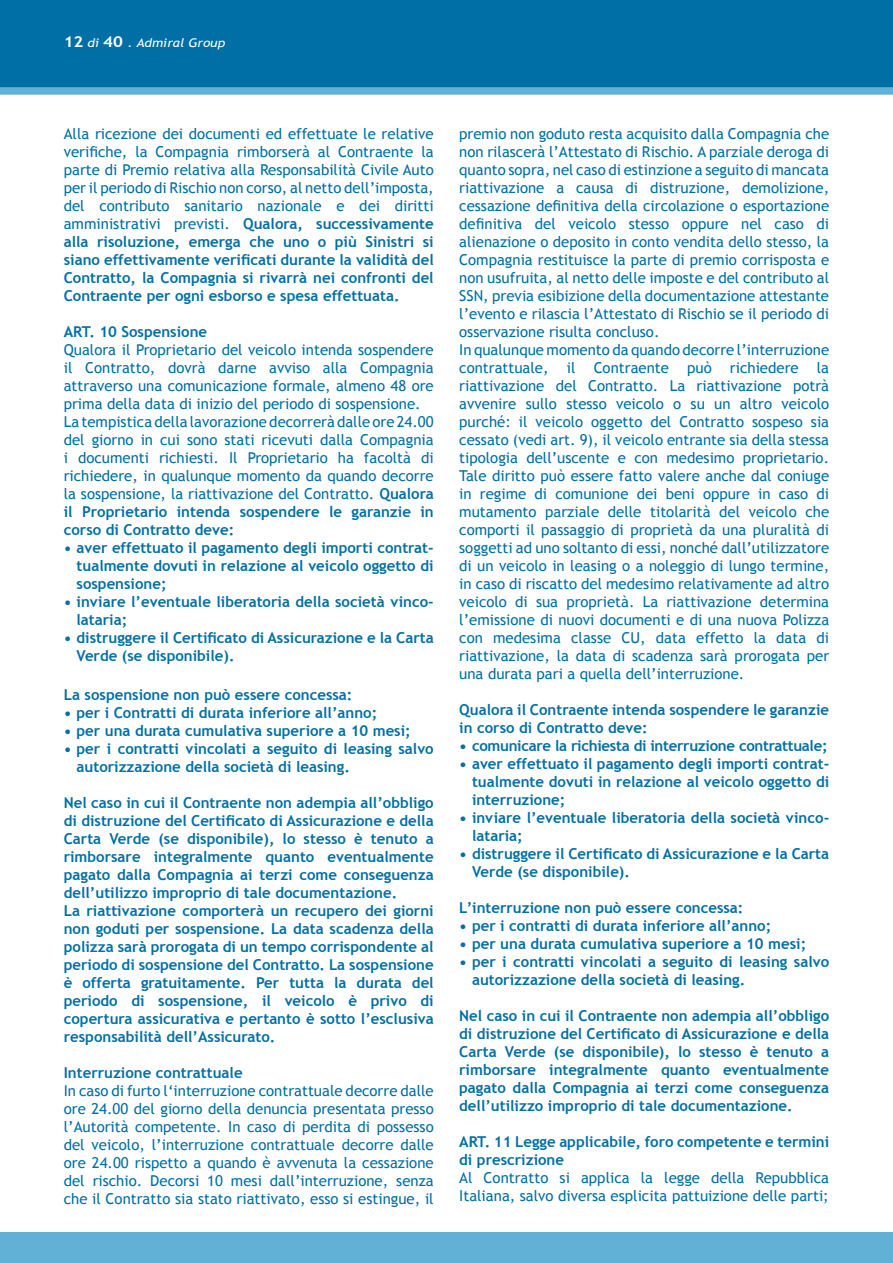
<style>
.page{position:relative;width:893px;height:1263px;background:#fff}
.page>*{position:absolute;margin:0;border:0;box-sizing:border-box;transform-origin:0 0}
.t1{font:15px/18px "Trebuchet MS";color:#006fa5}
.t2{font:700 15px/18px "Trebuchet MS";color:#006fa5}
.t3{font:700 15px "Trebuchet MS";letter-spacing:-.02em;color:#006fa5}
.t4{font:italic 12px "Trebuchet MS";color:#fff;scale:1.12 1}
.s1{font-weight:700;font-style:normal;font-size:15px}
.s2{font-weight:700}
</style>
<div class="page">
<div style="left:0;top:1232px;width:893px;height:31px;background:#60b1d5"></div>
<div style="left:0;top:0;width:893px;height:91px;background:#006fa5"></div>
<div style="left:0;top:87px;width:893px;height:8px;background:#60b1d5"></div>
<p class="t4" style="left:64px;top:35px;width:146px"><span class="s1">12</span> di <span class="s1">40</span> . Admiral Group</p>
<p class="t1" style="left:64px;top:125px;width:371px;text-align:justify">Alla ricezione dei documenti ed effettuate le relative verifiche, la Compagnia rimborserà al Contraente la parte di Premio relativa alla Responsabilità Civile Auto per il periodo di Rischio non corso, al netto dell’imposta, del contributo sanitario nazionale e dei diritti amministrativi previsti. <span class="s2">Qualora, successivamente alla risoluzione, emerga che uno o più Sinistri si siano effettivamente verificati durante la validità del Contratto, la Compagnia si rivarrà nei confronti del Contraente per ogni esborso e spesa effettuata.</span></p>
<p class="t2" style="left:64px;top:322px;width:145px">ART. 10 Sospensione</p>
<p class="t1" style="left:64px;top:341px;width:371px">Qualora il Proprietario del veicolo intenda sospendere il Contratto, dovrà darne avviso alla Compagnia attraverso una comunicazione formale, almeno 48 ore prima della data di inizio del periodo di sospensione.<br>La tempistica della lavorazione decorrerà dalle ore 24.00 del giorno in cui sono stati ricevuti dalla Compagnia i documenti richiesti. Il Proprietario ha facoltà di richiedere, in qualunque momento da quando decorre la sospensione, la riattivazione del Contratto. <span class="s2">Qualora il Proprietario intenda sospendere le garanzie in corso di Contratto deve:</span></p>
<p class="t2" style="left:77px;top:538px;width:359px;text-align:justify;text-indent:-13px">• aver effettuato il pagamento degli importi contrat&shy;tualmente dovuti in relazione al veicolo oggetto di sospensione;</p>
<p class="t2" style="left:77px;top:592px;width:359px;text-indent:-13px">• inviare l’eventuale liberatoria della società vinco&shy;lataria;</p>
<p class="t2" style="left:77px;top:628px;width:359px;text-indent:-13px">• distruggere il Certificato di Assicurazione e la Carta<br>Verde (se disponibile).</p>
<p class="t2" style="left:64px;top:685px;width:290px">La sospensione non può essere concessa:</p>
<p class="t2" style="left:64px;top:703px;width:315px">• per i Contratti di durata inferiore all’anno;</p>
<p class="t2" style="left:64px;top:721px;width:348px">• per una durata cumulativa superiore a 10 mesi;</p>
<p class="t2" style="left:77px;top:739px;width:359px;text-indent:-13px">• per i contratti vincolati a seguito di leasing salvo autorizzazione della società di leasing.</p>
<p class="t2" style="left:64px;top:793px;width:371px">Nel caso in cui il Contraente non adempia all’obbligo di distruzione del Certificato di Assicurazione e della Carta Verde (se disponibile), lo stesso è tenuto a rimborsare integralmente quanto eventualmente pagato dalla Compagnia ai terzi come conseguenza dell’utilizzo improprio di tale documentazione.<br>La riattivazione comporterà un recupero dei giorni non goduti per sospensione. La data scadenza della polizza sarà prorogata di un tempo corrispondente al periodo di sospensione del Contratto. La sospensione è offerta gratuitamente. Per tutta la durata del periodo di sospensione, il veicolo è privo di copertura assicurativa e pertanto è sotto l’esclusiva responsabilità dell’Assicurato.</p>
<p class="t2" style="left:64px;top:1063px;width:180px">Interruzione contrattuale</p>
<p class="t1" style="left:64px;top:1082px;width:371px;text-align:justify">In caso di furto l‘interruzione contrattuale decorre dalle ore 24.00 del giorno della denuncia presentata presso l’Autorità competente. In caso di perdita di possesso del veicolo, l’interruzione contrattuale decorre dalle ore 24.00 rispetto a quando è avvenuta la cessazione del rischio. Decorsi 10 mesi dall’interruzione, senza che il Contratto sia stato riattivato, esso si estingue, il</p>
<p class="t1" style="left:459px;top:125px;width:371px">premio non goduto resta acquisito dalla Compagnia che non rilascerà l’Attestato di Rischio. A parziale deroga di quanto sopra, nel caso di estinzione a seguito di mancata riattivazione a causa di distruzione, demolizione, cessazione definitiva della circolazione o esportazione definitiva del veicolo stesso oppure nel caso di alienazione o deposito in conto vendita dello stesso, la Compagnia restituisce la parte di premio corrisposta e non usufruita, al netto delle imposte e del contributo al SSN, previa esibizione della documentazione attestante l’evento e rilascia l’Attestato di Rischio se il periodo di osservazione risulta concluso.<br>In qualunque momento da quando decorre l’interruzione contrattuale, il Contraente può richiedere la riattivazione del Contratto. La riattivazione potrà avvenire sullo stesso veicolo o su un altro veicolo purché: il veicolo oggetto del Contratto sospeso sia cessato (vedi art. 9), il veicolo entrante sia della stessa tipologia dell’uscente e con medesimo proprietario.<br>Tale diritto può essere fatto valere anche dal coniuge in regime di comunione dei beni oppure in caso di mutamento parziale delle titolarità del veicolo che comporti il passaggio di proprietà da una pluralità di soggetti ad uno soltanto di essi, nonché dall’utilizzatore di un veicolo in leasing o a noleggio di lungo termine, in caso di riscatto del medesimo relativamente ad altro veicolo di sua proprietà. La riattivazione determina l’emissione di nuovi documenti e di una nuova Polizza con medesima classe CU, data effetto la data di riattivazione, la data di scadenza sarà prorogata per una durata pari a quella dell’interruzione.</p>
<p class="t2" style="left:459px;top:700px;width:371px">Qualora il Contraente intenda sospendere le garanzie in corso di Contratto deve:</p>
<p class="t3" style="left:459px;top:736px;width:370px">• comunicare la richiesta di interruzione contrattuale;</p>
<p class="t2" style="left:472px;top:754px;width:359px;text-align:justify;text-indent:-13px">• aver effettuato il pagamento degli importi contrat&shy;tualmente dovuti in relazione al veicolo oggetto di interruzione;</p>
<p class="t2" style="left:472px;top:808px;width:359px;text-indent:-13px">• inviare l’eventuale liberatoria della società vinco&shy;lataria;</p>
<p class="t2" style="left:472px;top:844px;width:359px;text-indent:-13px">• distruggere il Certificato di Assicurazione e la Carta<br>Verde (se disponibile).</p>
<p class="t2" style="left:459px;top:898px;width:286px">L’interruzione non può essere concessa:</p>
<p class="t2" style="left:459px;top:916px;width:313px">• per i contratti di durata inferiore all’anno;</p>
<p class="t2" style="left:459px;top:934px;width:348px">• per una durata cumulativa superiore a 10 mesi;</p>
<p class="t2" style="left:472px;top:952px;width:359px;text-indent:-13px">• per i contratti vincolati a seguito di leasing salvo autorizzazione della società di leasing.</p>
<p class="t2" style="left:459px;top:1006px;width:371px;text-align:justify">Nel caso in cui il Contraente non adempia all’obbligo di distruzione del Certificato di Assicurazione e della Carta Verde (se disponibile), lo stesso è tenuto a rimborsare integralmente quanto eventualmente pagato dalla Compagnia ai terzi come conseguenza dell’utilizzo improprio di tale documentazione.</p>
<p class="t2" style="left:459px;top:1132px;width:371px">ART. 11 Legge applicabile, foro competente e termini di prescrizione</p>
<p class="t1" style="left:459px;top:1169px;width:371px">Al Contratto si applica la legge della Repubblica<br>Italiana, salvo diversa esplicita pattuizione delle parti;</p>
</div>
